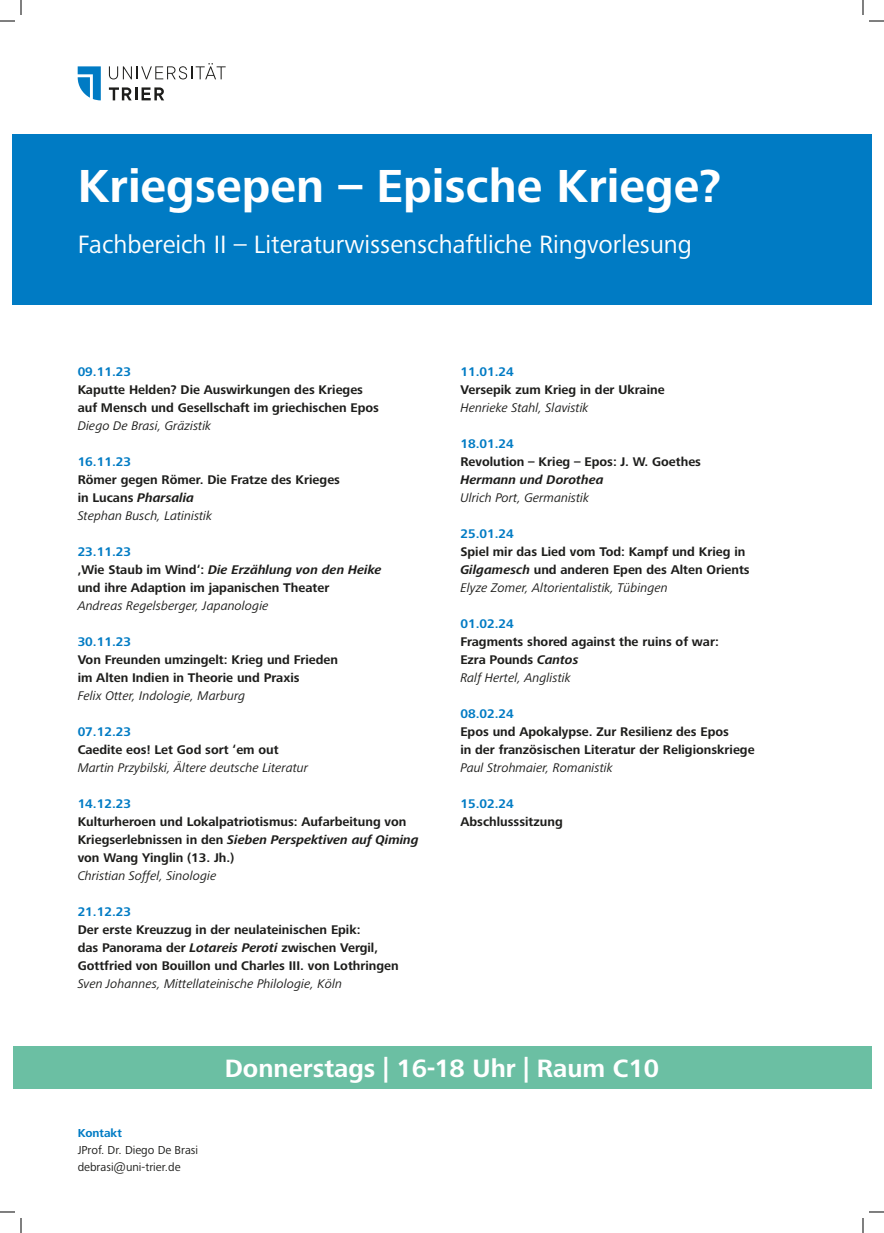
<style>
.page{position:relative;width:884px;height:1233px;background:#fff}
.page>*{position:absolute;margin:0;border:0;box-sizing:border-box;transform-origin:0 0}
.t1{font:700 48px "Frutiger Next LTW1 G";color:#fff}
.t2{font:26px "Frutiger Next LTW1 G";color:#fff}
.t3{font:700 26px "Frutiger Next LTW1 G";color:#fff}
.t4{font:700 13px/18px "Frutiger Next LTW1 G";color:#1d1d1b}
.t5{font:italic 13px "Frutiger Next LTW1 G";color:#1d1d1b}
.t6{font:700 13px "Frutiger Next LTW1 G";color:#007bc4}
.t7{font:italic 700 13px "Frutiger Next LTW1 G";color:#1d1d1b}
.t8{font:12px/17px "Frutiger Next LTW1 G";color:#1d1d1b}
.t9{font:700 12px "Frutiger Next LTW1 G";color:#007bc4}
.s1{font-style:italic}
.s2{font-weight:400;font-style:italic}
.s3{color:#007bc4}
</style>
<div class="page">
<div style="left:13px;top:1046px;width:858px;height:42px;background:#6bbfa3"></div>
<svg style="left:78px;top:66px;width:23px;height:34px"></svg>
<svg style="left:109px;top:63px;width:117px;height:16px"></svg>
<svg style="left:109px;top:87px;width:55px;height:13px"></svg>
<div style="left:12px;top:134px;width:859px;height:170px;background:#007bc4"></div>
<svg style="left:0;top:1211px;width:15px;height:1px"></svg>
<svg style="left:869px;top:1211px;width:15px;height:1px"></svg>
<svg style="left:0;top:0;width:22px;height:22px"></svg>
<svg style="left:20px;top:1218px;width:2px;height:15px"></svg>
<svg style="left:862px;top:0;width:22px;height:22px"></svg>
<svg style="left:862px;top:1218px;width:2px;height:15px"></svg>
<h1 class="t1" style="left:78px;top:159px;width:645px">Kriegsepen – Epische Kriege?</h1>
<h2 class="t2" style="left:78px;top:230px;width:616px">Fachbereich II – Literaturwissenschaftliche Ringvorlesung</h2>
<p class="t6" style="left:78px;top:364px;width:55px">09.11.23</p>
<p class="t4" style="left:78px;top:381px;width:303px">Kaputte Helden? Die Auswirkungen des Krieges auf Mensch und Gesellschaft im griechischen Epos</p>
<p class="t5" style="left:78px;top:418px;width:135px">Diego De Brasi, Gräzistik</p>
<p class="t6" style="left:78px;top:454px;width:55px">16.11.23</p>
<p class="t4" style="left:78px;top:471px;width:264px">Römer gegen Römer. Die Fratze des Krieges in Lucans <span class="s1">Pharsalia<br></span><span class="s2">Stephan Busch, Latinistik</span></p>
<p class="t4" style="left:78px;top:543px;width:305px"><span class="s3">23.11.23<br></span>‚Wie Staub im Wind‘: <span class="s1">Die Erzählung von den Heike </span>und ihre Adaption im japanischen Theater</p>
<p class="t5" style="left:78px;top:598px;width:192px">Andreas Regelsberger, Japanologie</p>
<p class="t6" style="left:78px;top:634px;width:55px">30.11.23</p>
<p class="t4" style="left:78px;top:651px;width:262px">Von Freunden umzingelt: Krieg und Frieden im Alten Indien in Theorie und Praxis</p>
<p class="t5" style="left:78px;top:688px;width:169px">Felix Otter, Indologie, Marburg</p>
<p class="t6" style="left:78px;top:724px;width:55px">07.12.23</p>
<p class="t4" style="left:78px;top:741px;width:203px">Caedite eos! Let God sort ‘em out</p>
<p class="t5" style="left:78px;top:760px;width:232px">Martin Przybilski, Ältere deutsche Literatur</p>
<p class="t6" style="left:78px;top:796px;width:55px">14.12.23</p>
<p class="t4" style="left:78px;top:813px;width:342px">Kulturheroen und Lokalpatriotismus: Aufarbeitung von<br>Kriegserlebnissen in den <span class="s1">Sieben Perspektiven auf Qiming </span>von Wang Yinglin (13. Jh.)</p>
<p class="t5" style="left:78px;top:868px;width:140px">Christian Soffel, Sinologie</p>
<p class="t6" style="left:78px;top:904px;width:55px">21.12.23</p>
<p class="t4" style="left:78px;top:921px;width:323px">Der erste Kreuzzug in der neulateinischen Epik:<br>das Panorama der <span class="s1">Lotareis Peroti</span> zwischen Vergil,<br>Gottfried von Bouillon und Charles III. von Lothringen</p>
<p class="t5" style="left:78px;top:976px;width:266px">Sven Johannes, Mittellateinische Philologie, Köln</p>
<p class="t6" style="left:460px;top:364px;width:55px">11.01.24</p>
<p class="t4" style="left:460px;top:381px;width:206px">Versepik zum Krieg in der Ukraine</p>
<p class="t5" style="left:460px;top:400px;width:130px">Henrieke Stahl, Slavistik</p>
<p class="t6" style="left:460px;top:436px;width:55px">18.01.24</p>
<p class="t4" style="left:460px;top:453px;width:242px">Revolution – Krieg – Epos: J. W. Goethes</p>
<p class="t7" style="left:460px;top:472px;width:145px">Hermann und Dorothea</p>
<p class="t5" style="left:460px;top:490px;width:130px">Ulrich Port, Germanistik</p>
<p class="t6" style="left:460px;top:526px;width:55px">25.01.24</p>
<p class="t4" style="left:460px;top:543px;width:291px">Spiel mir das Lied vom Tod: Kampf und Krieg in<br><span class="s1">Gilgamesch</span> und anderen Epen des Alten Orients<br><span class="s2">Elyze Zomer, Altorientalistik, Tübingen</span></p>
<p class="t6" style="left:460px;top:616px;width:55px">01.02.24</p>
<p class="t4" style="left:460px;top:633px;width:260px">Fragments shored against the ruins of war:<br>Ezra Pounds <span class="s1">Cantos<br></span><span class="s2">Ralf Hertel, Anglistik</span></p>
<p class="t6" style="left:460px;top:706px;width:55px">08.02.24</p>
<p class="t4" style="left:460px;top:723px;width:296px">Epos und Apokalypse. Zur Resilienz des Epos<br>in der französischen Literatur der Religionskriege</p>
<p class="t5" style="left:460px;top:760px;width:154px">Paul Strohmaier, Romanistik</p>
<p class="t6" style="left:460px;top:796px;width:55px">15.02.24</p>
<p class="t4" style="left:460px;top:813px;width:104px">Abschlusssitzung</p>
<p class="t9" style="left:78px;top:1126px;width:46px">Kontakt</p>
<p class="t8" style="left:78px;top:1142px;width:122px">JProf. Dr. Diego De Brasi debrasi@uni-trier.de</p>
<h2 class="t3" style="left:225px;top:1053px;width:436px">Donnerstags | 16-18 Uhr | Raum C10</h2>
</div>
